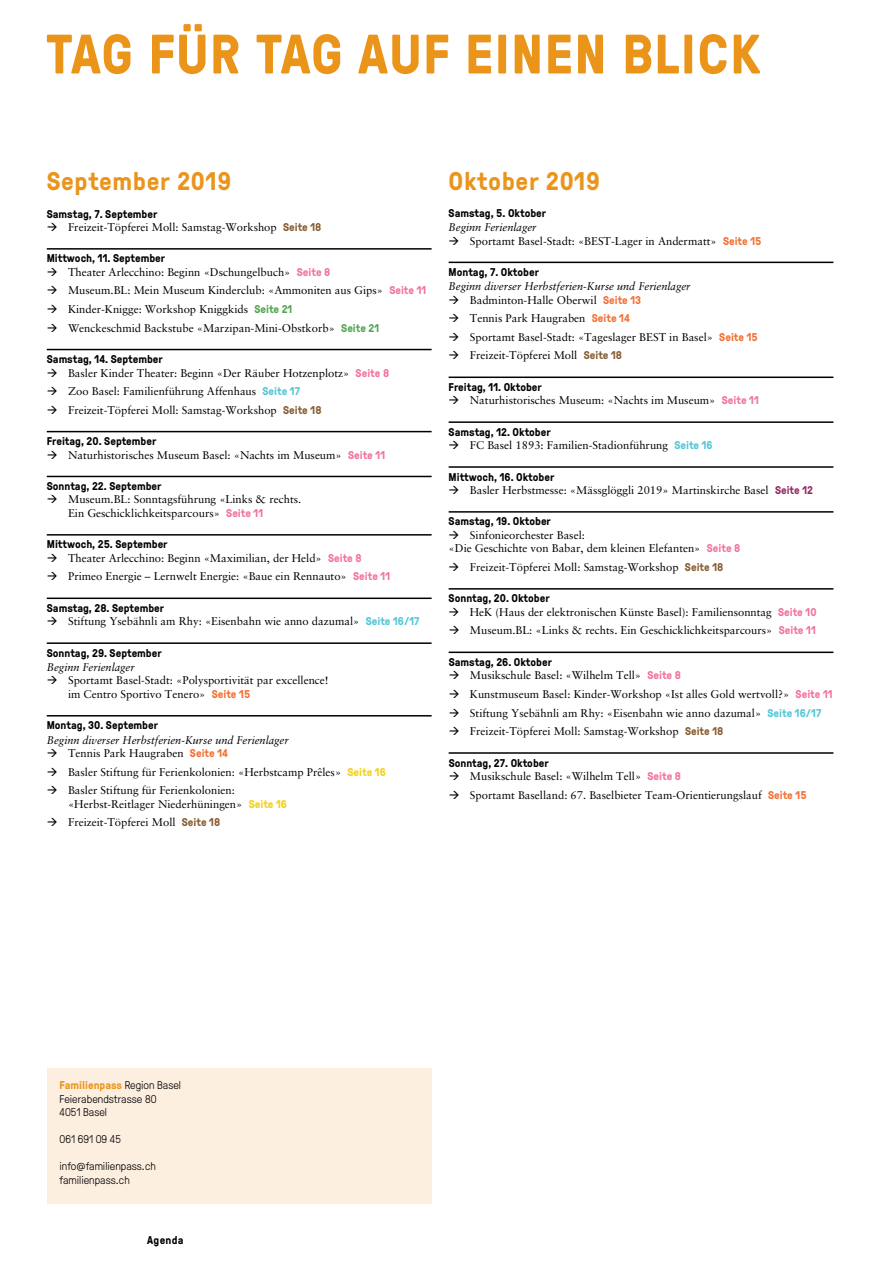
<style>
.page{position:relative;width:893px;height:1263px;background:#fff}
.page>*{position:absolute;margin:0;border:0;box-sizing:border-box;transform-origin:0 0}
.t1{font:700 55.5px "GT Pressura";letter-spacing:.025em;color:#ea941a}
.t2{font:700 25.5px "GT Pressura";letter-spacing:.025em;color:#ea941a}
.t3{font:11.25px/18.6px "Sabon";color:#000}
.t4{font:700 11.25px "GT Pressura";color:#000}
.t5{font:italic 11.25px/13.5px "Sabon";color:#000}
.t6{font:300 11.25px/13.5px "GT Pressura";color:#000}
.s1{font-family:"GT Pressura";font-weight:700;color:#865c31}
.s2{font-family:"GT Pressura";font-weight:700;color:#f1729e}
.s3{font-family:"GT Pressura";font-weight:700;color:#53a552}
.s4{font-family:"GT Pressura";font-weight:700;color:#52c6d8}
.s5{font-family:"GT Pressura";font-weight:700;color:#f37032}
.s6{font-style:normal}
.s7{font-family:"GT Pressura";font-weight:700;font-style:normal;color:#f37032}
.s8{font-family:"GT Pressura";font-weight:700;color:#f5d011}
.s9{font-style:italic}
.s10{font-family:"GT Pressura";font-weight:700;color:#942c61}
.s11{font-weight:700;color:#ea941a}
</style>
<div class="page">
<hr style="left:449px;top:262px;width:384px;height:1px;background:#000">
<hr style="left:449px;top:376px;width:384px;height:2px;background:#000">
<hr style="left:449px;top:421px;width:384px;height:2px;background:#000">
<hr style="left:449px;top:466px;width:384px;height:2px;background:#000">
<hr style="left:449px;top:511px;width:384px;height:2px;background:#000">
<hr style="left:449px;top:588px;width:384px;height:2px;background:#000">
<hr style="left:449px;top:651px;width:384px;height:2px;background:#000">
<hr style="left:449px;top:752px;width:384px;height:2px;background:#000">
<hr style="left:47px;top:248px;width:385px;height:2px;background:#000">
<hr style="left:47px;top:349px;width:385px;height:1px;background:#000">
<hr style="left:47px;top:431px;width:385px;height:1px;background:#000">
<hr style="left:47px;top:476px;width:385px;height:1px;background:#000">
<hr style="left:47px;top:534px;width:385px;height:2px;background:#000">
<hr style="left:47px;top:597px;width:385px;height:2px;background:#000">
<hr style="left:47px;top:642px;width:385px;height:2px;background:#000">
<hr style="left:47px;top:715px;width:385px;height:1px;background:#000">
<div style="left:47px;top:1068px;width:385px;height:135px;background:#fdefe0"></div>
<h1 class="t1" style="left:47px;top:14px;width:715px">TAG FÜR TAG AUF EINEN BLICK</h1>
<h2 class="t2" style="left:47px;top:162px;width:186px">September 2019</h2>
<p class="t4" style="left:47px;top:205px;width:112px">Samstag, 7. September</p>
<p class="t3" style="left:68px;top:218px;width:255px">Freizeit-Töpferei Moll: Samstag-Workshop <span class="s1">Seite 18</span></p>
<p class="t4" style="left:47px;top:250px;width:120px">Mittwoch, 11. September</p>
<p class="t3" style="left:68px;top:263px;width:360px">Theater Arlecchino: Beginn «Dschungelbuch» <span class="s2">Seite 8<br></span>Museum.BL: Mein Museum Kinderclub: «Ammoniten aus Gips» <span class="s2">Seite 11<br></span>Kinder-Knigge: Workshop Kniggkids <span class="s3">Seite 21<br></span>Wenckeschmid Backstube «Marzipan-Mini-Obstkorb» <span class="s3">Seite 21</span></p>
<p class="t4" style="left:47px;top:351px;width:117px">Samstag, 14. September</p>
<p class="t3" style="left:68px;top:363px;width:323px">Basler Kinder Theater: Beginn «Der Räuber Hotzenplotz» <span class="s2">Seite 8<br></span>Zoo Basel: Familienführung Affenhaus <span class="s4">Seite 17<br></span>Freizeit-Töpferei Moll: Samstag-Workshop <span class="s1">Seite 18</span></p>
<p class="t4" style="left:47px;top:433px;width:111px">Freitag, 20. September</p>
<p class="t3" style="left:68px;top:445px;width:319px">Naturhistorisches Museum Basel: «Nachts im Museum» <span class="s2">Seite 11</span></p>
<p class="t4" style="left:47px;top:478px;width:116px">Sonntag, 22. September</p>
<p class="t3" style="left:68px;top:493px;width:235px;line-height:13.5px">Museum.BL: Sonntagsführung «Links &amp; rechts.<br>Ein Geschicklichkeitsparcours» <span class="s2">Seite 11</span></p>
<p class="t4" style="left:47px;top:536px;width:122px">Mittwoch, 25. September</p>
<p class="t3" style="left:68px;top:548px;width:324px">Theater Arlecchino: Beginn «Maximilian, der Held» <span class="s2">Seite 8<br></span>Primeo Energie – Lernwelt Energie: «Baue ein Rennauto» <span class="s2">Seite 11</span></p>
<p class="t4" style="left:47px;top:600px;width:119px">Samstag, 28. September</p>
<p class="t3" style="left:68px;top:612px;width:353px">Stiftung Ysebähnli am Rhy: «Eisenbahn wie anno dazumal» <span class="s4">Seite 16/17</span></p>
<p class="t4" style="left:47px;top:644px;width:116px">Sonntag, 29. September</p>
<p class="t5" style="left:47px;top:660px;width:89px">Beginn Ferienlager</p>
<p class="t3" style="left:68px;top:674px;width:262px;line-height:13.5px">Sportamt Basel-Stadt: «Polysportivität par excellence! im Centro Sportivo Tenero» <span class="s5">Seite 15</span></p>
<p class="t4" style="left:47px;top:717px;width:113px">Montag, 30. September</p>
<p class="t5" style="left:68px;top:733px;width:222px;text-indent:-21px">Beginn diverser Herbstferien-Kurse und Ferienlager<br><span class="s6">Tennis Park Haugraben</span> <span class="s7">Seite 14</span></p>
<p class="t3" style="left:68px;top:762px;width:319px">Basler Stiftung für Ferienkolonien: «Herbstcamp Prêles» <span class="s8">Seite 16<br></span>Basler Stiftung für Ferienkolonien:</p>
<p class="t3" style="left:68px;top:794px;width:221px">«Herbst-Reitlager Niederhüningen» <span class="s8">Seite 16<br></span>Freizeit-Töpferei Moll <span class="s1">Seite 18</span></p>
<h2 class="t2" style="left:449px;top:162px;width:153px">Oktober 2019</h2>
<p class="t4" style="left:449px;top:205px;width:99px">Samstag, 5. Oktober</p>
<p class="t3" style="left:470px;top:220px;width:293px;line-height:13.5px;text-indent:-21px"><span class="s9">Beginn Ferienlager<br></span>Sportamt Basel-Stadt: «BEST-Lager in Andermatt» <span class="s5">Seite 15</span></p>
<p class="t4" style="left:449px;top:264px;width:92px">Montag, 7. Oktober</p>
<p class="t5" style="left:470px;top:279px;width:222px;text-indent:-21px">Beginn diverser Herbstferien-Kurse und Ferienlager<br><span class="s6">Badminton-Halle Oberwil</span> <span class="s7">Seite 13</span></p>
<p class="t3" style="left:470px;top:309px;width:289px">Tennis Park Haugraben <span class="s5">Seite 14<br></span>Sportamt Basel-Stadt: «Tageslager BEST in Basel» <span class="s5">Seite 15<br></span>Freizeit-Töpferei Moll <span class="s1">Seite 18</span></p>
<p class="t4" style="left:449px;top:379px;width:95px">Freitag, 11. Oktober</p>
<p class="t3" style="left:470px;top:391px;width:290px">Naturhistorisches Museum: «Nachts im Museum» <span class="s2">Seite 11</span></p>
<p class="t4" style="left:449px;top:423px;width:104px">Samstag, 12. Oktober</p>
<p class="t3" style="left:470px;top:436px;width:244px">FC Basel 1893: Familien-Stadionführung <span class="s4">Seite 16</span></p>
<p class="t4" style="left:449px;top:468px;width:107px">Mittwoch, 16. Oktober</p>
<p class="t3" style="left:470px;top:481px;width:345px">Basler Herbstmesse: «Mässglöggli 2019» Martinskirche Basel <span class="s10">Seite 12</span></p>
<p class="t4" style="left:449px;top:513px;width:104px">Samstag, 19. Oktober</p>
<p class="t3" style="left:449px;top:528px;width:293px;line-height:13.5px;text-indent:21px">Sinfonieorchester Basel:<br>«Die Geschichte von Babar, dem kleinen Elefanten» <span class="s2">Seite 8</span></p>
<p class="t3" style="left:470px;top:558px;width:255px">Freizeit-Töpferei Moll: Samstag-Workshop <span class="s1">Seite 18</span></p>
<p class="t4" style="left:449px;top:590px;width:102px">Sonntag, 20. Oktober</p>
<p class="t3" style="left:470px;top:602px;width:348px">HeK (Haus der elektronischen Künste Basel): Familiensonntag <span class="s2">Seite 10<br></span>Museum.BL: «Links &amp; rechts. Ein Geschicklichkeitsparcours» <span class="s2">Seite 11</span></p>
<p class="t4" style="left:449px;top:654px;width:105px">Samstag, 26. Oktober</p>
<p class="t3" style="left:470px;top:666px;width:364px">Musikschule Basel: «Wilhelm Tell» <span class="s2">Seite 8<br></span>Kunstmuseum Basel: Kinder-Workshop «Ist alles Gold wertvoll?» <span class="s2">Seite 11<br></span>Stiftung Ysebähnli am Rhy: «Eisenbahn wie anno dazumal» <span class="s4">Seite 16/17<br></span>Freizeit-Töpferei Moll: Samstag-Workshop <span class="s1">Seite 18</span></p>
<p class="t4" style="left:449px;top:754px;width:102px">Sonntag, 27. Oktober</p>
<p class="t3" style="left:470px;top:767px;width:338px">Musikschule Basel: «Wilhelm Tell» <span class="s2">Seite 8<br></span>Sportamt Baselland: 67. Baselbieter Team-Orientierungslauf <span class="s5">Seite 15</span></p>
<p class="t6" style="left:60px;top:1078px;width:123px"><span class="s11">Familienpass</span> Region Basel<br>Feierabendstrasse 80<br>4051 Basel</p>
<p class="t6" style="left:60px;top:1132px;width:63px">061 691 09 45</p>
<p class="t6" style="left:60px;top:1159px;width:98px">info@familienpass.ch familienpass.ch</p>
<p class="t4" style="left:147px;top:1231px;width:38px">Agenda</p>
</div>
